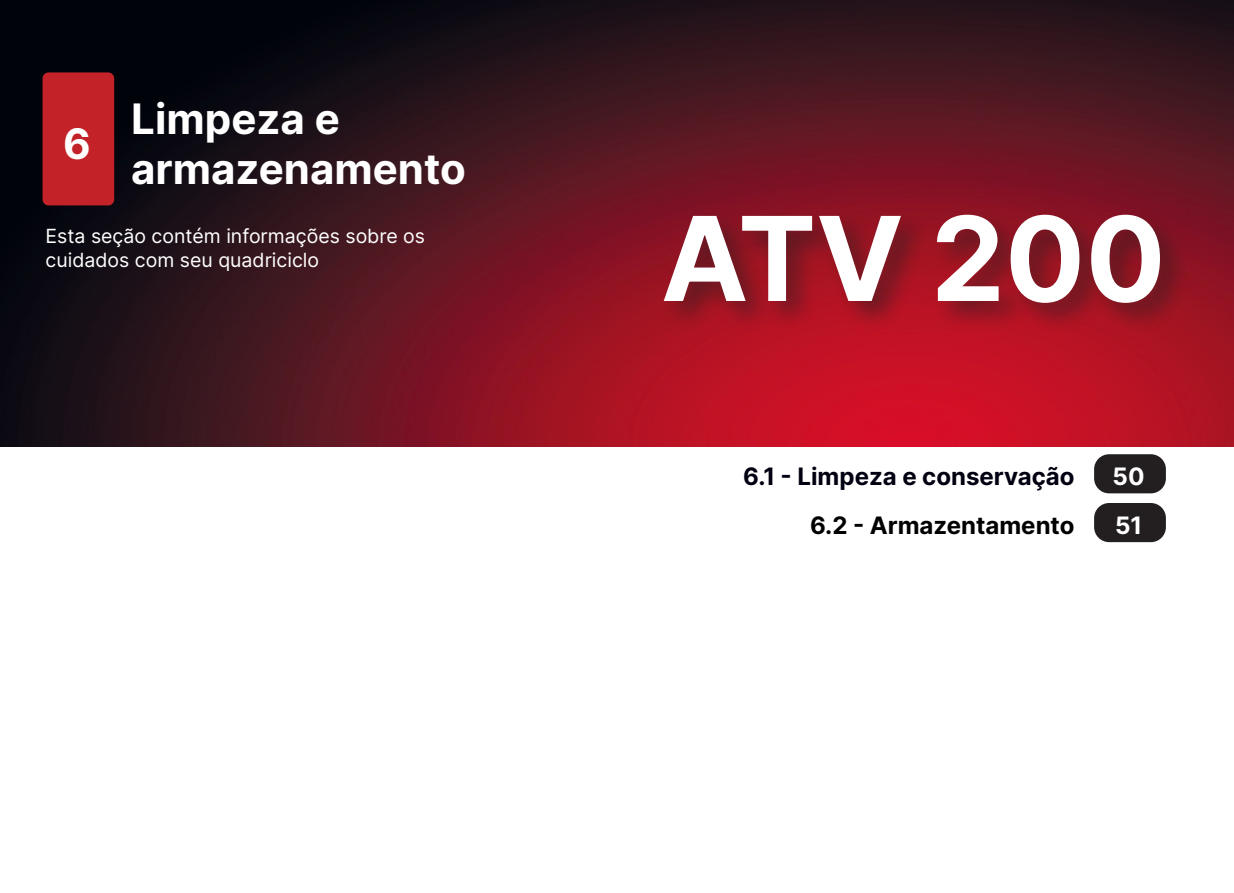
<style>
.page{position:relative;width:1234px;height:893px;background:#fff}
.page>*{position:absolute;margin:0;border:0;box-sizing:border-box;transform-origin:0 0}
.t1{font:700 117px "Inter";color:#fff}
.sub_título{font:700 42px/50.4px "Inter";color:#fff}
.numero_indice{font:700 42px "Inter";color:#fff}
.numero_indice-2{font:700 24px "Inter";color:#001}
.numero_indice-3{font:700 24px "Inter";color:#000}
.numero_indice-4{font:700 24px "Inter";color:#fff}
.sub_título-2{font:19.5px/23.4px "Inter";color:#fff}
</style>
<div class="page">
<img style="left:0;top:0;width:1233px;height:446px">
<div style="left:659px;top:208px;width:531px;height:125px;background:#231f20;opacity:.5"></div>
<div style="left:1093px;top:454px;width:72px;height:39px;background:#231f20;border-radius:15px"></div>
<div style="left:1093px;top:503px;width:72px;height:39px;background:#231f20;border-radius:15px"></div>
<div style="left:43px;top:72px;width:71px;height:133px;background:#c32328;border-radius:6px"></div>
<p class="numero_indice" style="left:63px;top:113px;width:29px">6</p>
<p class="sub_título" style="left:131px;top:93px;width:336px">Limpeza e armazenamento</p>
<p class="sub_título-2" style="left:46px;top:224px;width:381px">Esta seção contém informações sobre os cuidados com seu quadriciclo</p>
<h1 class="t1" style="left:660px;top:173px;width:506px">ATV 200</h1>
<p class="numero_indice-2" style="left:743px;top:459px;width:333px">6.1 - Limpeza e conservação</p>
<p class="numero_indice-4" style="left:1112px;top:459px;width:33px">50</p>
<p class="numero_indice-3" style="left:809px;top:508px;width:266px">6.2 - Armazentamento</p>
<p class="numero_indice-4" style="left:1114px;top:508px;width:29px">51</p>
</div>
